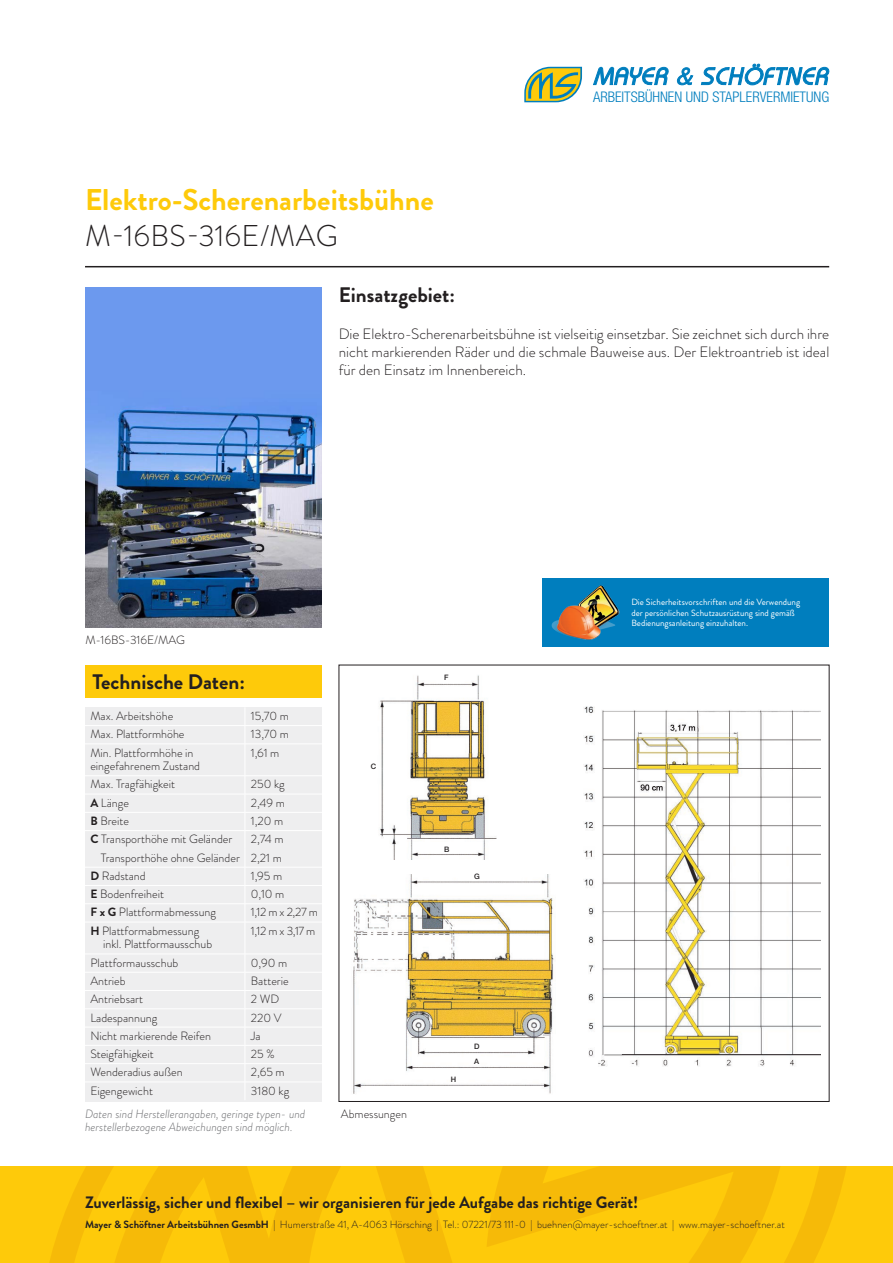
<style>
.page{position:relative;width:893px;height:1263px;background:#fff}
.page>*{position:absolute;margin:0;border:0;box-sizing:border-box;transform-origin:0 0}
.t1{font:700 30px "Brandon Grotesque";color:#feca0a}
.t2{font:300 30px "Brandon Grotesque";letter-spacing:.005em;color:#231f20}
.t3{font:700 21px "Brandon Grotesque";color:#231f20}
.t4{font:700 16.5px "Brandon Grotesque";color:#231f20}
.t5{font:300 15px/18px "Brandon Grotesque";color:#231f20;text-align:justify}
.t6{font:300 condensed 14.7px "Helvetica Neue LT Std";color:#007ebe}
.t7{font:300 12px/13.5px "Brandon Grotesque";color:#231f20}
.t8{font:italic 300 12px/12.8px "Brandon Grotesque";color:#6c6d70}
.t9{font:300 10.5px "Brandon Grotesque";color:#231f20}
.t10{font:9px/10.8px "Brandon Grotesque";color:#fff}
.t11{font:500 7.5px/14.9px "Helvetica Neue LT Std";color:#231f20}
.s1{font-weight:700}
</style>
<div class="page">
<hr style="left:85px;top:266px;width:744px;height:1px;background:#231f20">
<svg style="left:0;top:1166px;width:893px;height:97px;background:#fcc609"></svg>
<svg style="left:73px;top:1166px;width:717px;height:97px;background:#fac209"></svg>
<div style="left:542px;top:578px;width:287px;height:69px;background:#007ebe"></div>
<img style="left:551px;top:585px;width:69px;height:55px">
<svg style="left:524px;top:67px;width:58px;height:35px;background:#a8b869"></svg>
<svg style="left:593px;top:66px;width:76px;height:20px"></svg>
<svg style="left:676px;top:67px;width:18px;height:19px"></svg>
<svg style="left:701px;top:63px;width:129px;height:23px"></svg>
<div style="left:85px;top:707px;width:237px;height:394px;background:#eeeeef"></div>
<div style="left:85px;top:665px;width:237px;height:32px;background:#feca0a"></div>
<img style="left:85px;top:287px;width:237px;height:341px">
<hr style="left:84px;top:725px;width:161px;height:1px;background:#fff">
<hr style="left:245px;top:725px;width:82px;height:1px;background:#fff">
<hr style="left:84px;top:744px;width:161px;height:1px;background:#fff">
<hr style="left:245px;top:744px;width:82px;height:1px;background:#fff">
<hr style="left:245px;top:744px;width:1px;height:31px;background:#fff">
<hr style="left:84px;top:775px;width:161px;height:1px;background:#fff">
<hr style="left:245px;top:775px;width:82px;height:1px;background:#fff">
<hr style="left:84px;top:794px;width:161px;height:1px;background:#fff">
<hr style="left:245px;top:794px;width:82px;height:1px;background:#fff">
<hr style="left:84px;top:812px;width:161px;height:1px;background:#fff">
<hr style="left:245px;top:812px;width:82px;height:1px;background:#fff">
<hr style="left:84px;top:830px;width:161px;height:1px;background:#fff">
<hr style="left:245px;top:830px;width:82px;height:1px;background:#fff">
<hr style="left:84px;top:867px;width:161px;height:1px;background:#fff">
<hr style="left:245px;top:867px;width:82px;height:1px;background:#fff">
<hr style="left:84px;top:885px;width:161px;height:1px;background:#fff">
<hr style="left:245px;top:885px;width:82px;height:1px;background:#fff">
<hr style="left:84px;top:903px;width:161px;height:1px;background:#fff">
<hr style="left:245px;top:903px;width:82px;height:1px;background:#fff">
<hr style="left:84px;top:922px;width:161px;height:1px;background:#fff">
<hr style="left:245px;top:922px;width:82px;height:1px;background:#fff">
<hr style="left:245px;top:922px;width:1px;height:32px;background:#fff">
<hr style="left:84px;top:954px;width:161px;height:1px;background:#fff">
<hr style="left:245px;top:954px;width:82px;height:1px;background:#fff">
<hr style="left:84px;top:972px;width:161px;height:1px;background:#fff">
<hr style="left:245px;top:972px;width:82px;height:1px;background:#fff">
<hr style="left:84px;top:990px;width:161px;height:1px;background:#fff">
<hr style="left:245px;top:990px;width:82px;height:1px;background:#fff">
<hr style="left:84px;top:1008px;width:161px;height:1px;background:#fff">
<hr style="left:245px;top:1008px;width:82px;height:1px;background:#fff">
<hr style="left:84px;top:1027px;width:161px;height:1px;background:#fff">
<hr style="left:245px;top:1027px;width:82px;height:1px;background:#fff">
<hr style="left:84px;top:1045px;width:161px;height:1px;background:#fff">
<hr style="left:245px;top:1045px;width:82px;height:1px;background:#fff">
<hr style="left:84px;top:1063px;width:161px;height:1px;background:#fff">
<hr style="left:245px;top:1063px;width:82px;height:1px;background:#fff">
<hr style="left:84px;top:1082px;width:161px;height:1px;background:#fff">
<hr style="left:245px;top:1082px;width:82px;height:1px;background:#fff">
<img style="left:584px;top:706px;width:237px;height:361px">
<img style="left:353px;top:874px;width:201px;height:220px">
<img style="left:379px;top:675px;width:118px;height:184px">
<h1 class="t1" style="left:85px;top:178px;width:350px">Elektro-Scherenarbeitsbühne</h1>
<h1 class="t2" style="left:85px;top:215px;width:254px">M-16BS-316E/MAG</h1>
<h2 class="t3" style="left:339px;top:280px;width:118px">Einsatzgebiet:</h2>
<p class="t6" style="left:593px;top:88px;width:238px">ARBEITSBÜHNEN UND STAPLERVERMIETUNG</p>
<p class="t5" style="left:339px;top:325px;width:492px">Die Elektro-Scherenarbeitsbühne ist vielseitig einsetzbar. Sie zeichnet sich durch ihre nicht markierenden Räder und die schmale Bauweise aus. Der Elektroantrieb ist ideal für den Einsatz im Innenbereich.</p>
<p class="t7" style="left:85px;top:633px;width:101px">M-16BS-316E/MAG</p>
<h2 class="t3" style="left:92px;top:667px;width:154px">Technische Daten:</h2>
<p class="t7" style="left:90px;top:709px;width:84px">Max. Arbeitshöhe</p>
<p class="t7" style="left:251px;top:709px;width:40px">15,70 m</p>
<p class="t7" style="left:90px;top:727px;width:96px">Max. Plattformhöhe</p>
<p class="t7" style="left:251px;top:727px;width:40px">13,70 m</p>
<p class="t7" style="left:90px;top:746px;width:111px">Min. Plattformhöhe in eingefahrenem Zustand</p>
<p class="t7" style="left:251px;top:746px;width:30px">1,61 m</p>
<p class="t7" style="left:90px;top:777px;width:86px">Max. Tragfähigkeit</p>
<p class="t7" style="left:251px;top:777px;width:35px">250 kg</p>
<p class="t7" style="left:90px;top:796px;width:40px"><span class="s1">A</span> Länge</p>
<p class="t7" style="left:251px;top:796px;width:36px">2,49 m</p>
<p class="t7" style="left:90px;top:814px;width:40px"><span class="s1">B</span> Breite</p>
<p class="t7" style="left:251px;top:814px;width:34px">1,20 m</p>
<p class="t7" style="left:90px;top:832px;width:144px"><span class="s1">C</span> Transporthöhe mit Geländer</p>
<p class="t7" style="left:251px;top:832px;width:34px">2,74 m</p>
<p class="t7" style="left:101px;top:851px;width:183px">Transporthöhe ohne Geländer 2,21 m</p>
<p class="t7" style="left:90px;top:869px;width:57px"><span class="s1">D</span> Radstand</p>
<p class="t7" style="left:251px;top:869px;width:33px">1,95 m</p>
<p class="t7" style="left:90px;top:887px;width:75px"><span class="s1">E</span> Bodenfreiheit</p>
<p class="t7" style="left:251px;top:887px;width:35px">0,10 m</p>
<p class="t7" style="left:90px;top:906px;width:127px"><span class="s1">F x G</span> Plattformabmessung</p>
<p class="t7" style="left:251px;top:906px;width:69px">1,12 m x 2,27 m</p>
<p class="t7" style="left:103px;top:924px;width:111px;text-indent:-13px"><span class="s1">H</span> Plattformabmessung inkl. Plattformausschub</p>
<p class="t7" style="left:251px;top:924px;width:66px">1,12 m x 3,17 m</p>
<p class="t7" style="left:90px;top:956px;width:90px">Plattformausschub</p>
<p class="t7" style="left:251px;top:956px;width:38px">0,90 m</p>
<p class="t7" style="left:90px;top:974px;width:37px">Antrieb</p>
<p class="t7" style="left:251px;top:974px;width:39px">Batterie</p>
<p class="t7" style="left:90px;top:992px;width:54px">Antriebsart</p>
<p class="t7" style="left:251px;top:992px;width:30px">2 WD</p>
<p class="t7" style="left:90px;top:1011px;width:69px">Ladespannung</p>
<p class="t7" style="left:251px;top:1011px;width:32px">220 V</p>
<p class="t7" style="left:90px;top:1029px;width:122px">Nicht markierende Reifen</p>
<p class="t7" style="left:251px;top:1029px;width:11px">Ja</p>
<p class="t7" style="left:90px;top:1047px;width:65px">Steigfähigkeit</p>
<p class="t7" style="left:251px;top:1047px;width:25px">25 %</p>
<p class="t7" style="left:90px;top:1065px;width:94px">Wenderadius außen</p>
<p class="t7" style="left:251px;top:1065px;width:35px">2,65 m</p>
<p class="t7" style="left:90px;top:1084px;width:64px">Eigengewicht</p>
<p class="t7" style="left:251px;top:1084px;width:40px">3180 kg</p>
<p class="t11" style="left:371px;top:758px;width:7px">C</p>
<p class="t8" style="left:85px;top:1108px;width:222px">Daten sind Herstellerangaben, geringe typen- und herstellerbezogene Abweichungen sind möglich.</p>
<p class="t7" style="left:341px;top:1107px;width:68px">Abmessungen</p>
<p class="t11" style="left:444px;top:670px;width:6px">F</p>
<p class="t11" style="left:444px;top:842px;width:7px">B</p>
<p class="t11" style="left:474px;top:869px;width:7px">G</p>
<p class="t11" style="left:451px;top:1072px;width:7px">H</p>
<p class="t11" style="left:474px;top:1039px;width:7px">D<br>A</p>
<p class="t10" style="left:631px;top:596px;width:170px">Die Sicherheitsvorschriften und die Verwendung der persönlichen Schutzausrüstung sind gemäß<br>Bedienungsanleitung einzuhalten.</p>
<h3 class="t4" style="left:85px;top:1191px;width:555px">Zuverlässig, sicher und flexibel – wir organisieren für jede Aufgabe das richtige Gerät!</h3>
<p class="t9" style="left:85px;top:1217px;width:701px"><span class="s1">Mayer &amp; Schöftner Arbeitsbühnen GesmbH</span> | Humerstraße 41, A-4063 Hörsching | Tel.: 07221/73 111-0 | buehnen@mayer-schoeftner.at | www.mayer-schoeftner.at</p>
</div>
